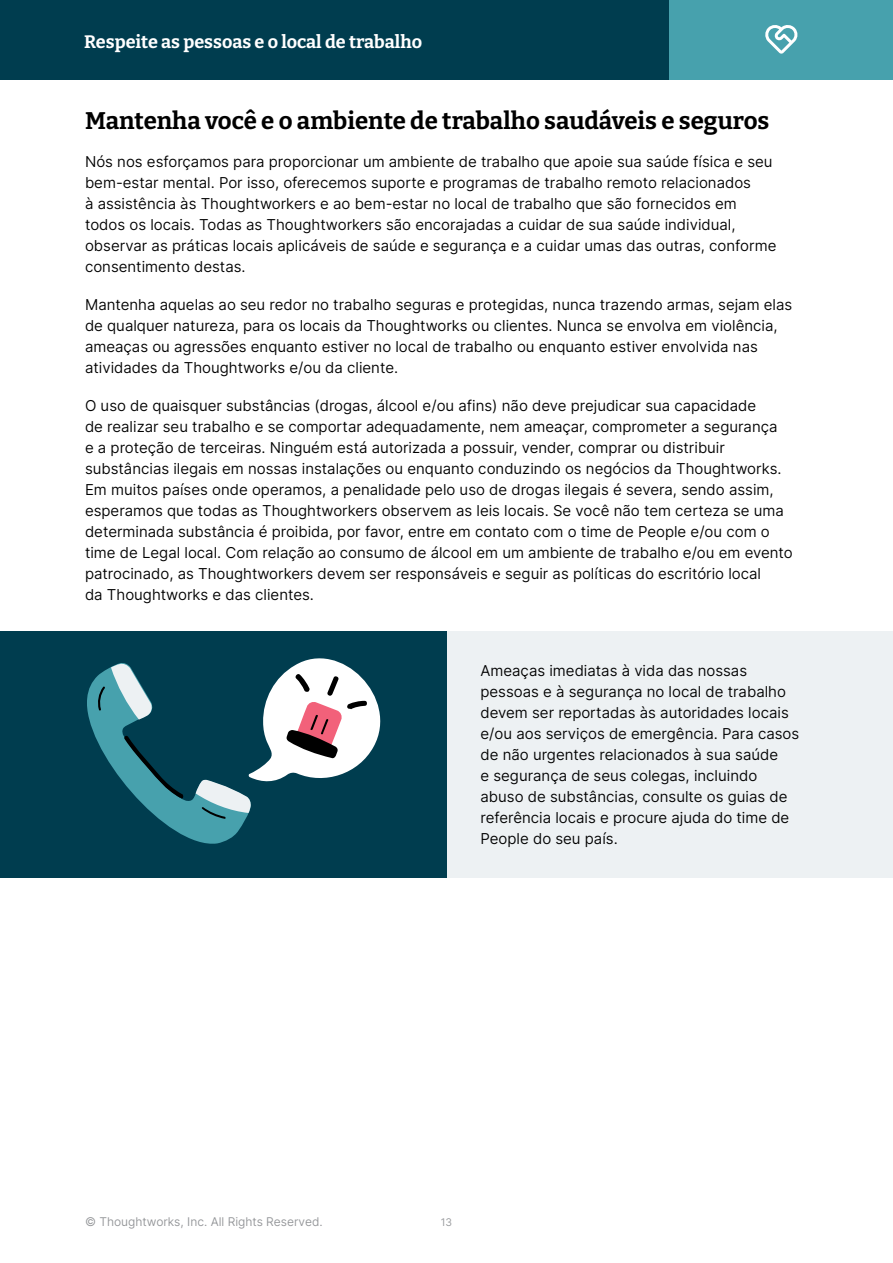
<style>
.page{position:relative;width:893px;height:1263px;background:#fff}
.page>*{position:absolute;margin:0;border:0;box-sizing:border-box;transform-origin:0 0}
.H3_TW{font:700 24px "Bitter";color:#000}
.t1{font:700 18px "Bitter";color:#fff}
.Paragraph_TW{font:15px/21px "Inter V";color:#000}
.t2{font:12px "Inter V";color:#939598}
.t3{font:10.5px "Inter V";color:#939598}
</style>
<div class="page">
<div style="left:0;top:0;width:893px;height:79px;background:#003d4f"></div>
<div style="left:0;top:631px;width:893px;height:247px;background:#edf1f3"></div>
<div style="left:0;top:631px;width:446px;height:247px;background:#003d4f"></div>
<svg style="left:87px;top:658px;width:294px;height:186px"></svg>
<div style="left:670px;top:0;width:223px;height:79px;background:#47a1ad"></div>
<svg style="left:765px;top:25px;width:33px;height:29px"></svg>
<p class="t1" style="left:84px;top:30px;width:339px">Respeite as pessoas e o local de trabalho</p>
<h3 class="H3_TW" style="left:85px;top:105px;width:686px">Mantenha você e o ambiente de trabalho saudáveis e seguros</h3>
<p class="Paragraph_TW" style="left:85px;top:150px;width:693px">Nós nos esforçamos para proporcionar um ambiente de trabalho que apoie sua saúde física e seu bem-estar mental. Por isso, oferecemos suporte e programas de trabalho remoto relacionados<br>à assistência às Thoughtworkers e ao bem-estar no local de trabalho que são fornecidos em todos os locais. Todas as Thoughtworkers são encorajadas a cuidar de sua saúde individual, observar as práticas locais aplicáveis de saúde e segurança e a cuidar umas das outras, conforme consentimento destas.</p>
<p class="Paragraph_TW" style="left:85px;top:293px;width:709px">Mantenha aquelas ao seu redor no trabalho seguras e protegidas, nunca trazendo armas, sejam elas de qualquer natureza, para os locais da Thoughtworks ou clientes. Nunca se envolva em violência, ameaças ou agressões enquanto estiver no local de trabalho ou enquanto estiver envolvida nas atividades da Thoughtworks e/ou da cliente.</p>
<p class="Paragraph_TW" style="left:85px;top:394px;width:709px">O uso de quaisquer substâncias (drogas, álcool e/ou afins) não deve prejudicar sua capacidade<br>de realizar seu trabalho e se comportar adequadamente, nem ameaçar, comprometer a segurança<br>e a proteção de terceiras. Ninguém está autorizada a possuir, vender, comprar ou distribuir substâncias ilegais em nossas instalações ou enquanto conduzindo os negócios da Thoughtworks.<br>Em muitos países onde operamos, a penalidade pelo uso de drogas ilegais é severa, sendo assim, esperamos que todas as Thoughtworkers observem as leis locais. Se você não tem certeza se uma determinada substância é proibida, por favor, entre em contato com o time de People e/ou com o time de Legal local. Com relação ao consumo de álcool em um ambiente de trabalho e/ou em evento patrocinado, as Thoughtworkers devem ser responsáveis e seguir as políticas do escritório local<br>da Thoughtworks e das clientes.</p>
<p class="Paragraph_TW" style="left:480px;top:659px;width:320px">Ameaças imediatas à vida das nossas pessoas e à segurança no local de trabalho devem ser reportadas às autoridades locais e/ou aos serviços de emergência. Para casos de não urgentes relacionados à sua saúde<br>e segurança de seus colegas, incluindo abuso de substâncias, consulte os guias de referência locais e procure ajuda do time de People do seu país.</p>
<p class="t2" style="left:85px;top:1213px;width:239px">© Thoughtworks, Inc. All Rights Reserved.</p>
<p class="t3" style="left:441px;top:1214px;width:13px">13</p>
</div>
